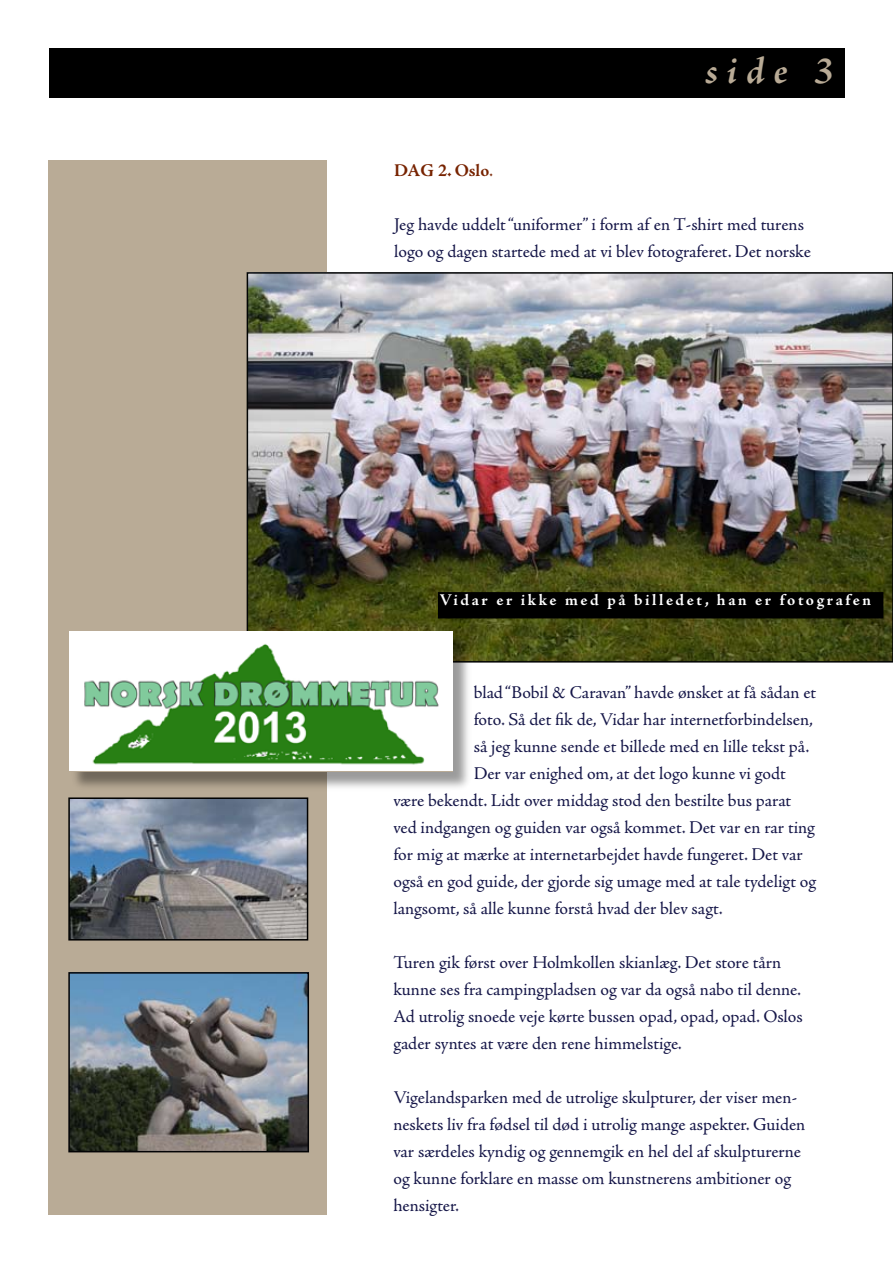
<style>
.page{position:relative;width:893px;height:1263px;background:#fff}
.page>*{position:absolute;margin:0;border:0;box-sizing:border-box;transform-origin:0 0}
.t1{font:italic 700 39px "Adobe Jenson Pro";color:#b9ab96}
.t2{font:18px/27px "Adobe Jenson Pro";color:#151648}
.t3{font:700 18px "Adobe Jenson Pro";letter-spacing:-.015em;color:#772300}
.t4{font:700 16.5px "Adobe Jenson Pro";letter-spacing:.15em;color:#fff}
.s1{font-weight:400}
</style>
<div class="page">
<div style="left:49px;top:160px;width:278px;height:1054px;background:#b9ab96"></div>
<div style="left:49px;top:49px;width:795px;height:49px;background:#000"></div>
<img style="left:250px;top:275px;width:640px;height:384px">
<div style="left:247px;top:272px;width:646px;height:390px;border:2px solid #020404"></div>
<div style="left:439px;top:593px;width:444px;height:25px;background:#000"></div>
<div style="left:438px;top:592px;width:445px;height:26px;border:2px solid #000"></div>
<div style="left:71px;top:633px;width:401px;height:159px;background:#000;opacity:.4"></div>
<img style="left:69px;top:631px;width:383px;height:140px">
<img style="left:71px;top:800px;width:234px;height:137px">
<div style="left:68px;top:797px;width:240px;height:143px;border:2px solid #000"></div>
<img style="left:71px;top:975px;width:235px;height:174px">
<div style="left:68px;top:972px;width:241px;height:180px;border:2px solid #030305"></div>
<p class="t3" style="left:394px;top:161px;width:101px">DAG 2. Oslo<span class="s1">.</span></p>
<h1 class="t1" style="left:705px;top:48px;width:130px">side 3</h1>
<p class="t2" style="left:394px;top:212px;width:418px">Jeg havde uddelt “uniformer” i form af en T-shirt med turens logo og dagen startede med at vi blev fotograferet. Det norske</p>
<p class="t4" style="left:439px;top:591px;width:433px">Vidar er ikke med på billedet, han er fotografen</p>
<p class="t2" style="left:474px;top:679px;width:344px">blad “Bobil &amp; Caravan” havde ønsket at få sådan et</p>
<p class="t2" style="left:474px;top:706px;width:341px">foto. Så det fik de, Vidar har internetforbindelsen,</p>
<p class="t2" style="left:474px;top:733px;width:337px">så jeg kunne sende et billede med en lille tekst på.</p>
<p class="t2" style="left:474px;top:760px;width:314px">Der var enighed om, at det logo kunne vi godt</p>
<p class="t2" style="left:393px;top:787px;width:399px">være bekendt. Lidt over middag stod den bestilte bus parat</p>
<p class="t2" style="left:393px;top:814px;width:423px">ved indgangen og guiden var også kommet. Det var en rar ting</p>
<p class="t2" style="left:393px;top:841px;width:411px">for mig at mærke at internetarbejdet havde fungeret. Det var</p>
<p class="t2" style="left:393px;top:868px;width:424px">også en god guide, der gjorde sig umage med at tale tydeligt og</p>
<p class="t2" style="left:393px;top:895px;width:331px">langsomt, så alle kunne forstå hvad der blev sagt.</p>
<p class="t2" style="left:393px;top:949px;width:411px">Turen gik først over Holmkollen skianlæg. Det store tårn kunne ses fra campingpladsen og var da også nabo til denne.<br>Ad utrolig snoede veje kørte bussen opad, opad, opad. Oslos gader syntes at være den rene himmelstige.</p>
<p class="t2" style="left:393px;top:1084px;width:413px">Vigelandsparken med de utrolige skulpturer, der viser men&shy;neskets liv fra fødsel til død i utrolig mange aspekter. Guiden var særdeles kyndig og gennemgik en hel del af skulpturerne og kunne forklare en masse om kunstnerens ambitioner og hensigter.</p>
</div>
